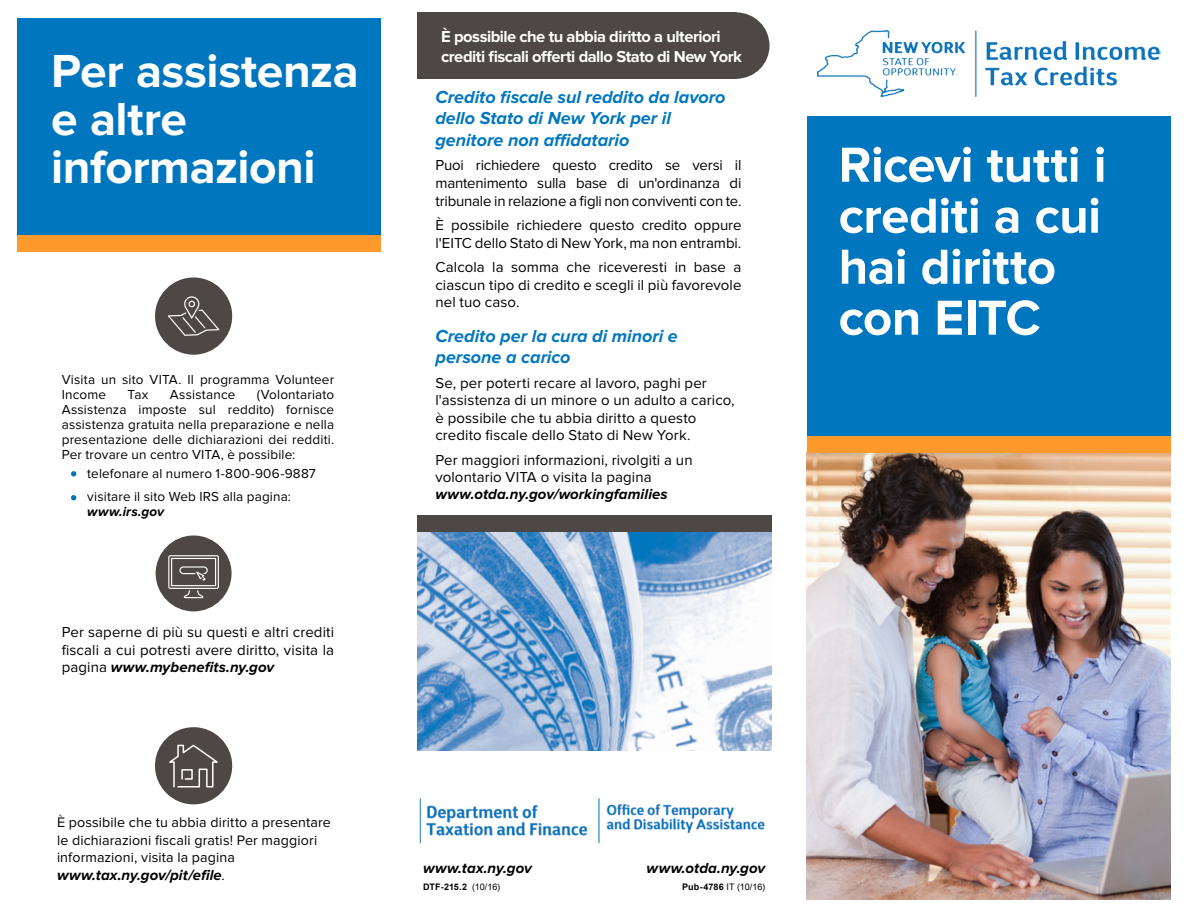
<style>
.page{position:relative;width:1188px;height:918px;background:#fff}
.page>*{position:absolute;margin:0;border:0;box-sizing:border-box;transform-origin:0 0}
.t1{font:700 51px/51px "Proxima Nova";letter-spacing:-.01em;color:#fff;text-align:justify}
.t2{font:700 48px/48px "Proxima Nova";letter-spacing:-.01em;color:#fff}
.t3{font:italic 700 18px/21.3px "Proxima Nova";color:#0076bf}
.t4{font:700 16.5px/19.8px "Proxima Nova";letter-spacing:-.03em;color:#fff}
.t5{font:15px/17.2px "Proxima Nova";letter-spacing:.005em;color:#000;text-align:justify}
.t6{font:italic 700 15px "Proxima Nova";letter-spacing:.005em;color:#000}
.t7{font:14.25px/17.2px "Proxima Nova";letter-spacing:.01em;color:#000}
.t8{font:13.5px/15px "Proxima Nova";letter-spacing:.01em;color:#000}
.t9{font:italic 700 13.5px "Proxima Nova";letter-spacing:.01em;color:#000}
.t10{font:9px "Arial";color:#000}
.t11{font:700 9px "Arial";letter-spacing:.01em;color:#000}
.s1{font-weight:700;font-style:italic}
.s2{font-weight:400;font-style:normal;font-size:14.25px}
.s3{font-weight:400}
.s4{font-weight:700}
</style>
<div class="page">
<div style="left:156px;top:535px;width:76px;height:76px;background:#4d4845;border-radius:50%"></div>
<div style="left:155px;top:727px;width:77px;height:77px;background:#4d4845;border-radius:50%"></div>
<div style="left:155px;top:278px;width:77px;height:77px;background:#4d4845;border-radius:50%"></div>
<img style="left:417px;top:532px;width:354px;height:219px">
<svg style="left:71px;top:471px;width:5px;height:6px"></svg>
<svg style="left:71px;top:495px;width:5px;height:5px"></svg>
<div style="left:417px;top:12px;width:319px;height:67px;background:#4d4845"></div>
<div style="left:703px;top:12px;width:67px;height:67px;background:#4d4845;border-radius:50%"></div>
<div style="left:18px;top:18px;width:363px;height:217px;background:#0076bf"></div>
<svg style="left:168px;top:296px;width:51px;height:40px"></svg>
<svg style="left:168px;top:555px;width:51px;height:43px"></svg>
<img style="left:419px;top:798px;width:346px;height:46px">
<div style="left:807px;top:116px;width:363px;height:321px;background:#0076bf"></div>
<img style="left:807px;top:453px;width:363px;height:446px">
<img style="left:817px;top:31px;width:343px;height:66px">
<div style="left:18px;top:235px;width:363px;height:16px;background:#fd9a2b"></div>
<div style="left:417px;top:516px;width:354px;height:16px;background:#4d4845"></div>
<div style="left:807px;top:437px;width:363px;height:16px;background:#fd9a2b"></div>
<svg style="left:169px;top:744px;width:49px;height:44px"></svg>
<h2 class="t2" style="left:51px;top:48px;width:309px">Per assistenza e altre informazioni</h2>
<p class="t8" style="left:62px;top:372px;width:274px">Visita un sito VITA. Il programma Volunteer<br>Income</p>
<p class="t8" style="left:62px;top:387px;width:274px;text-align:justify;text-indent:195px">(Volontariato Assistenza imposte sul reddito) fornisce assistenza gratuita nella preparazione e nella presentazione delle dichiarazioni dei redditi.<br>Per trovare un centro VITA, è possibile:</p>
<p class="t8" style="left:87px;top:463px;width:230px;line-height:22.5px">telefonare al numero 1-800-906-9887 visitare il sito Web IRS alla pagina:</p>
<p class="t9" style="left:87px;top:503px;width:78px">www.irs.gov</p>
<p class="t8" style="left:128px;top:387px;width:22px">Tax</p>
<p class="t8" style="left:170px;top:387px;width:67px">Assistance</p>
<p class="t5" style="left:62px;top:624px;width:274px">Per saperne di più su questi e altri crediti fiscali a cui potresti avere diritto, visita la pagina <span class="s1">www.mybenefits.ny.gov</span></p>
<p class="t7" style="left:57px;top:814px;width:276px">È possibile che tu abbia diritto a presentare le dichiarazioni fiscali gratis! Per maggiori informazioni, visita la pagina</p>
<p class="t6" style="left:57px;top:866px;width:169px">www.tax.ny.gov/pit/efile<span class="s2">.</span></p>
<p class="t4" style="left:441px;top:27px;width:302px">È possibile che tu abbia diritto a ulteriori crediti fiscali offerti dallo Stato di New York</p>
<p class="t3" style="left:435px;top:87px;width:292px">Credito fiscale sul reddito da lavoro dello Stato di New York per il genitore non affidatario</p>
<p class="t5" style="left:435px;top:157px;width:308px;line-height:17.7px">Puoi richiedere questo credito se versi il mantenimento sulla base di un'ordinanza di tribunale in relazione a figli non conviventi con te.</p>
<p class="t5" style="left:435px;top:217px;width:307px">È possibile richiedere questo credito oppure l'EITC dello Stato di New York, ma non entrambi.</p>
<p class="t5" style="left:435px;top:259px;width:308px">Calcola la somma che riceveresti in base a ciascun tipo di credito e scegli il più favorevole nel tuo caso.</p>
<p class="t3" style="left:435px;top:326px;width:244px">Credito per la cura di minori e</p>
<p class="t3" style="left:435px;top:347px;width:137px">persone a carico</p>
<p class="t5" style="left:435px;top:375px;width:301px;text-align:left">Se, per poterti recare al lavoro, paghi per l'assistenza di un minore o un adulto a carico, è possibile che tu abbia diritto a questo credito fiscale dello Stato di New York.</p>
<p class="t5" style="left:435px;top:451px;width:259px">Per maggiori informazioni, rivolgiti a un volontario VITA o visita la pagina</p>
<p class="t6" style="left:435px;top:486px;width:234px">www.otda.ny.gov/workingfamilies</p>
<p class="t6" style="left:423px;top:860px;width:110px">www.tax.ny.gov</p>
<p class="t6" style="left:647px;top:860px;width:120px">www.otda.ny.gov</p>
<p class="t11" style="left:423px;top:881px;width:79px">DTF-215.2 <span class="s3">(10/16)</span></p>
<p class="t10" style="left:682px;top:881px;width:85px"><span class="s4">Pub-4786</span> IT (10/16)</p>
<h1 class="t1" style="left:839px;top:140px;width:269px">Ricevi tutti i crediti a cui hai diritto</h1>
<h1 class="t1" style="left:839px;top:293px;width:204px">con EITC</h1>
</div>
